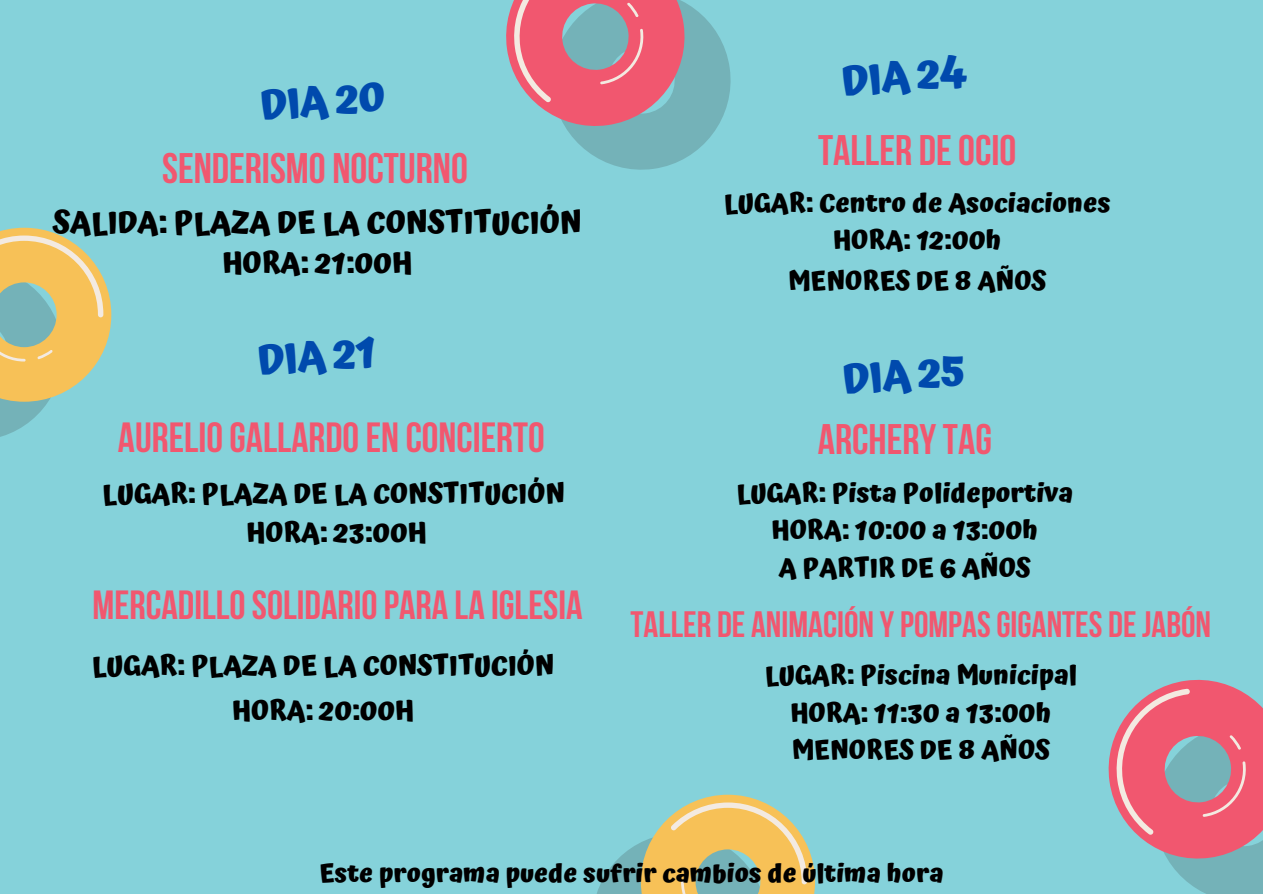
<style>
.page{position:relative;width:1263px;height:894px;background:#fff}
.page>*{position:absolute;margin:0;border:0;box-sizing:border-box;transform-origin:0 0}
.t1{font:700 42.6px "Bebas Neue";color:#f1576f}
.t2{font:700 42.45px "Atma";color:#004aad}
.t3{font:700 42px "Bebas Neue";color:#f1576f}
.t4{font:700 40.5px "Bebas Neue";color:#f1576f}
.t5{font:700 36.6px "Bebas Neue";color:#f1576f}
.t6{font:700 31.05px "Atma";color:#000}
.t7{font:700 29.55px "Atma";color:#000}
.t8{font:700 27.6px "Atma";color:#000}
.t9{font:700 26.55px "Atma";color:#000}
.t10{font:700 25.65px "Atma";color:#000}
</style>
<div class="page">
<div style="left:0;top:0;width:1263px;height:893px;background:#85d2da"></div>
<svg style="left:597px;top:794px;width:218px;height:99px"></svg>
<svg style="left:0;top:228px;width:111px;height:209px"></svg>
<svg style="left:1108px;top:679px;width:155px;height:214px"></svg>
<svg style="left:506px;top:0;width:225px;height:170px"></svg>
<p class="t2" style="left:258px;top:81px;width:127px;rotate:-5deg">DIA 20</p>
<p class="t1" style="left:162px;top:151px;width:307px">SENDERISMO NOCTURNO</p>
<p class="t6" style="left:53px;top:204px;width:531px">SALIDA: PLAZA DE LA CONSTITUCIÓN</p>
<p class="t7" style="left:222px;top:246px;width:192px">HORA: 21:00H</p>
<p class="t2" style="left:256px;top:336px;width:120px;rotate:-5deg">DIA 21</p>
<p class="t3" style="left:118px;top:420px;width:428px">AURELIOGALLARDOEN CONCIERTO</p>
<p class="t8" style="left:102px;top:477px;width:464px">LUGAR: PLAZA DE LA CONSTITUCIÓN</p>
<p class="t8" style="left:247px;top:515px;width:182px">HORA: 23:00H</p>
<p class="t4" style="left:93px;top:588px;width:491px">MERCADILLOSOLIDARIOPARA LA IGLESIA</p>
<p class="t8" style="left:92px;top:649px;width:464px">LUGAR: PLAZA DE LA CONSTITUCIÓN</p>
<p class="t8" style="left:232px;top:694px;width:183px">HORA: 20:00H</p>
<p class="t2" style="left:840px;top:56px;width:127px;rotate:-5deg">DIA 24</p>
<p class="t1" style="left:818px;top:133px;width:200px">TALLER DEOCIO</p>
<p class="t9" style="left:724px;top:187px;width:388px">LUGAR: Centro de Asociaciones</p>
<p class="t9" style="left:833px;top:224px;width:170px">HORA: 12:00h</p>
<p class="t9" style="left:788px;top:265px;width:260px">MENORES DE 8 AÑOS</p>
<p class="t2" style="left:841px;top:355px;width:125px;rotate:-5deg">DIA 25</p>
<p class="t1" style="left:818px;top:421px;width:176px">ARCHERYTAG</p>
<p class="t9" style="left:736px;top:477px;width:338px">LUGAR: Pista Polideportiva</p>
<p class="t9" style="left:771px;top:514px;width:268px">HORA: 10:00 a 13:00h</p>
<p class="t9" style="left:779px;top:551px;width:253px">A PARTIR DE 6 AÑOS</p>
<p class="t5" style="left:631px;top:609px;width:582px">TALLER DE ANIMACIÓN YPOMPASGIGANTES DEJABÓN</p>
<p class="t9" style="left:765px;top:659px;width:314px">LUGAR: Piscina Municipal</p>
<p class="t9" style="left:790px;top:696px;width:263px">HORA: 11:30 a 13:00h</p>
<p class="t9" style="left:792px;top:733px;width:260px">MENORES DE 8 AÑOS</p>
<p class="t10" style="left:319px;top:857px;width:626px">Este programa puede sufrir cambios de última hora</p>
</div>
